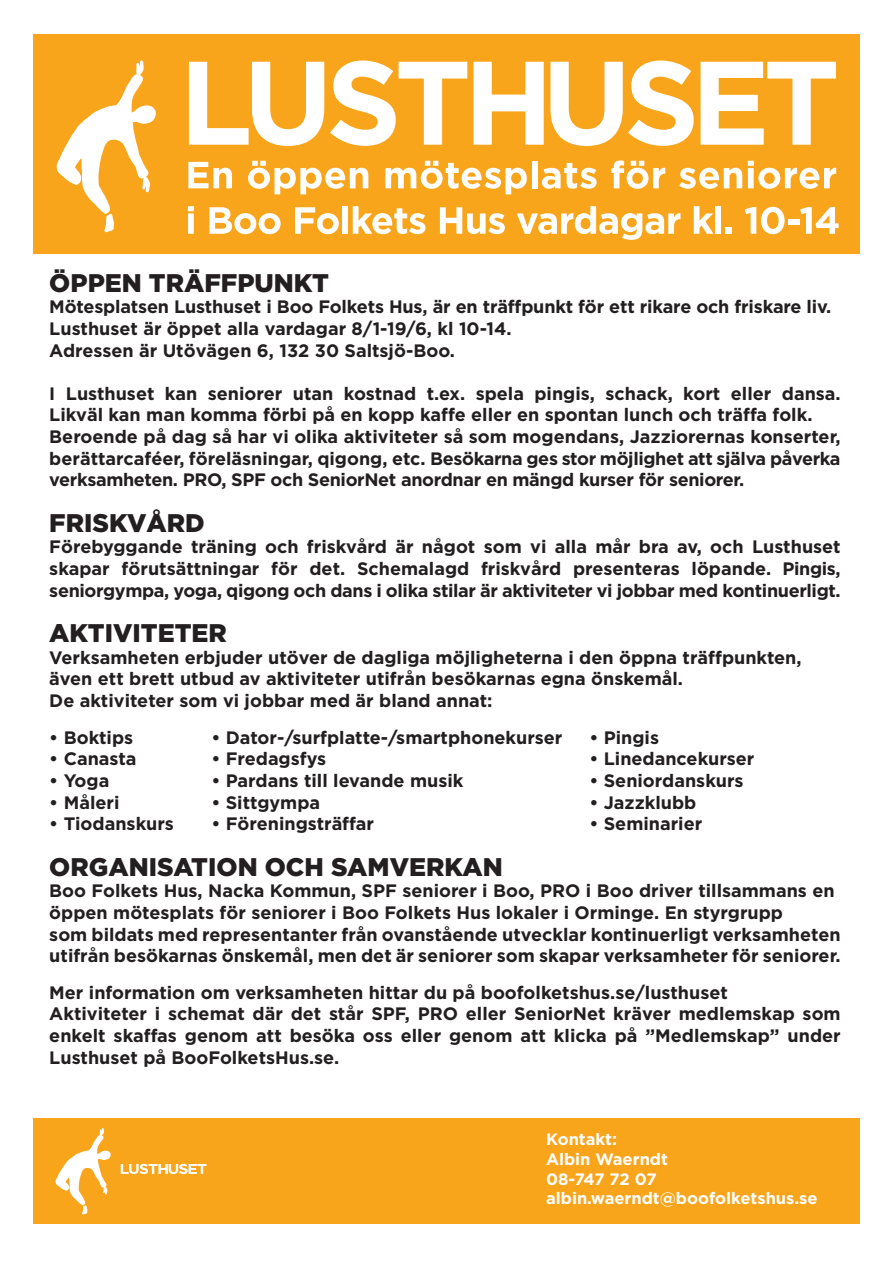
<style>
.page{position:relative;width:893px;height:1263px;background:#fff}
.page>*{position:absolute;margin:0;border:0;box-sizing:border-box;transform-origin:0 0}
.t1{font:900 25.5px "Gotham";color:#231f20}
.t2{font:700 18px/21.6px "Gotham";color:#231f20}
.t3{font:700 16.5px "Gotham";color:#fff}
</style>
<div class="page">
<div style="left:34px;top:35px;width:826px;height:219px;background:#f9a51b"></div>
<div style="left:33px;top:1119px;width:827px;height:105px;background:#f9a51b"></div>
<svg style="left:55px;top:1128px;width:56px;height:86px"></svg>
<svg style="left:121px;top:1164px;width:86px;height:10px"></svg>
<svg style="left:57px;top:60px;width:99px;height:172px"></svg>
<svg style="left:189px;top:62px;width:135px;height:84px"></svg>
<svg style="left:330px;top:61px;width:137px;height:85px"></svg>
<svg style="left:473px;top:62px;width:71px;height:83px"></svg>
<svg style="left:550px;top:61px;width:144px;height:85px"></svg>
<svg style="left:701px;top:62px;width:135px;height:83px"></svg>
<svg style="left:188px;top:162px;width:44px;height:26px"></svg>
<svg style="left:248px;top:161px;width:120px;height:33px"></svg>
<svg style="left:385px;top:161px;width:142px;height:33px"></svg>
<div style="left:532px;top:161px;width:5px;height:27px;background:#fff"></div>
<svg style="left:542px;top:163px;width:55px;height:26px"></svg>
<svg style="left:611px;top:160px;width:54px;height:29px"></svg>
<svg style="left:679px;top:168px;width:63px;height:21px"></svg>
<svg style="left:748px;top:161px;width:88px;height:28px"></svg>
<svg style="left:188px;top:206px;width:6px;height:28px"></svg>
<svg style="left:209px;top:207px;width:72px;height:27px"></svg>
<svg style="left:295px;top:207px;width:44px;height:27px"></svg>
<div style="left:342px;top:206px;width:6px;height:28px;background:#fff"></div>
<svg style="left:353px;top:206px;width:72px;height:28px"></svg>
<svg style="left:440px;top:207px;width:65px;height:27px"></svg>
<svg style="left:517px;top:206px;width:163px;height:34px"></svg>
<svg style="left:694px;top:206px;width:19px;height:28px"></svg>
<div style="left:716px;top:206px;width:5px;height:28px;background:#fff"></div>
<svg style="left:726px;top:228px;width:6px;height:6px"></svg>
<svg style="left:745px;top:207px;width:40px;height:27px"></svg>
<div style="left:788px;top:219px;width:11px;height:6px;background:#fff"></div>
<svg style="left:800px;top:207px;width:39px;height:27px"></svg>
<p class="t1" style="left:49px;top:268px;width:281px">ÖPPEN TRÄFFPUNKT</p>
<p class="t2" style="left:49px;top:296px;width:783px">Mötesplatsen Lusthuset i Boo Folkets Hus, är en träffpunkt för ett rikare och friskare liv.<br>Lusthuset är öppet alla vardagar 8/1-19/6, kl 10-14.<br>Adressen är Utövägen 6, 132 30 Saltsjö-Boo.</p>
<p class="t2" style="left:49px;top:382px;width:793px">I Lusthuset kan seniorer utan kostnad t.ex. spela pingis, schack, kort eller dansa.<br>Likväl kan man komma förbi på en kopp kaffe eller en spontan lunch och träffa folk.</p>
<p class="t2" style="left:49px;top:425px;width:793px;text-align:justify">Beroende på dag så har vi olika aktiviteter så som mogendans, Jazziorernas konserter, berättarcaféer, föreläsningar, qigong, etc. Besökarna ges stor möjlighet att själva påverka verksamheten. PRO, SPF och SeniorNet anordnar en mängd kurser för seniorer.</p>
<p class="t1" style="left:49px;top:508px;width:157px">FRISKVÅRD</p>
<p class="t2" style="left:49px;top:536px;width:793px;text-align:justify">Förebyggande träning och friskvård är något som vi alla mår bra av, och Lusthuset skapar förutsättningar för det. Schemalagd friskvård presenteras löpande. Pingis, seniorgympa, yoga, qigong och dans i olika stilar är aktiviteter vi jobbar med kontinuerligt.</p>
<p class="t1" style="left:49px;top:618px;width:179px">AKTIVITETER</p>
<p class="t2" style="left:49px;top:646px;width:754px">Verksamheten erbjuder utöver de dagliga möjligheterna i den öppna träffpunkten,</p>
<p class="t2" style="left:49px;top:668px;width:635px">även ett brett utbud av aktiviteter utifrån besökarnas egna önskemål.</p>
<p class="t2" style="left:49px;top:689px;width:445px">De aktiviteter som vi jobbar med är bland annat:</p>
<p class="t2" style="left:49px;top:726px;width:85px">• Boktips</p>
<p class="t2" style="left:211px;top:726px;width:353px">• Dator-/surfplatte-/smartphonekurser</p>
<p class="t2" style="left:589px;top:726px;width:71px">• Pingis</p>
<p class="t2" style="left:49px;top:748px;width:89px">• Canasta</p>
<p class="t2" style="left:211px;top:748px;width:116px">• Fredagsfys</p>
<p class="t2" style="left:589px;top:748px;width:167px">• Linedancekurser</p>
<p class="t2" style="left:49px;top:769px;width:62px">• Yoga</p>
<p class="t2" style="left:211px;top:769px;width:254px">• Pardans till levande musik</p>
<p class="t2" style="left:589px;top:769px;width:156px">• Seniordanskurs</p>
<p class="t2" style="left:49px;top:791px;width:72px">• Måleri</p>
<p class="t2" style="left:211px;top:791px;width:110px">• Sittgympa</p>
<p class="t2" style="left:589px;top:791px;width:109px">• Jazzklubb</p>
<p class="t2" style="left:49px;top:812px;width:126px">• Tiodanskurs</p>
<p class="t2" style="left:211px;top:812px;width:164px">• Föreningsträffar</p>
<p class="t2" style="left:589px;top:812px;width:114px">• Seminarier</p>
<p class="t1" style="left:49px;top:852px;width:455px">ORGANISATION OCH SAMVERKAN</p>
<p class="t2" style="left:49px;top:880px;width:787px">Boo Folkets Hus, Nacka Kommun, SPF seniorer i Boo, PRO i Boo driver tillsammans en</p>
<p class="t2" style="left:49px;top:901px;width:735px">öppen mötesplats för seniorer i Boo Folkets Hus lokaler i Orminge. En styrgrupp</p>
<p class="t2" style="left:49px;top:923px;width:793px">som bildats med representanter från ovanstående utvecklar kontinuerligt verksamheten utifrån besökarnas önskemål, men det är seniorer som skapar verksamheter för seniorer.</p>
<p class="t2" style="left:49px;top:981px;width:680px">Mer information om verksamheten hittar du på boofolketshus.se/lusthuset</p>
<p class="t2" style="left:49px;top:1003px;width:793px;text-align:justify">Aktiviteter i schemat där det står SPF, PRO eller SeniorNet kräver medlemskap som enkelt skaffas genom att besöka oss eller genom att klicka på ”Medlemskap” under Lusthuset på BooFolketsHus.se.</p>
<p class="t3" style="left:546px;top:1129px;width:72px">Kontakt:</p>
<p class="t3" style="left:546px;top:1149px;width:123px">Albin Waerndt</p>
<p class="t3" style="left:546px;top:1169px;width:112px">08-747 72 07</p>
<p class="t3" style="left:546px;top:1189px;width:273px">albin.waerndt@boofolketshus.se</p>
</div>
